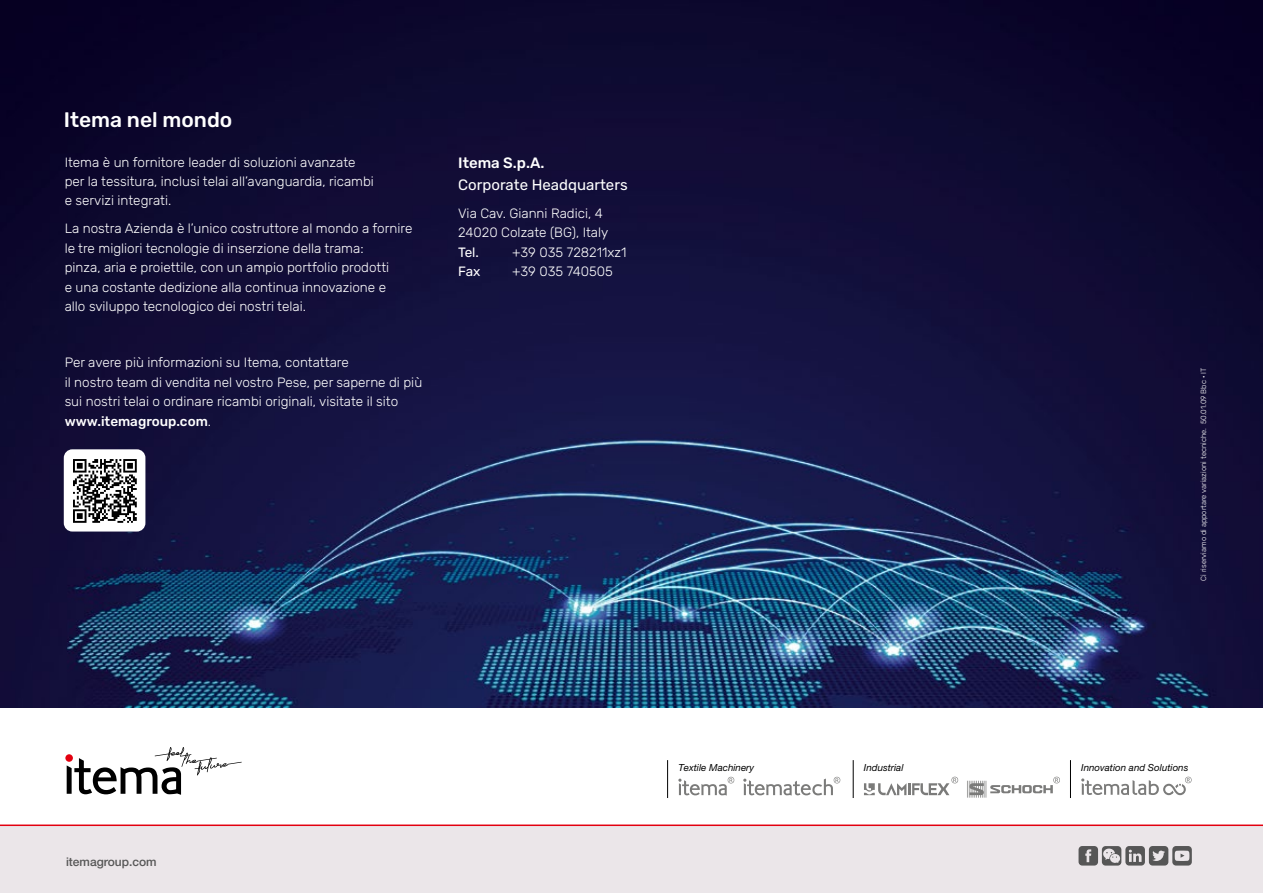
<style>
.page{position:relative;width:1263px;height:893px;background:#fff}
.page>*{position:absolute;margin:0;border:0;box-sizing:border-box;transform-origin:0 0}
.t1{font:500 21px "Rubik";color:#fff}
.t2{font:15px "Rubik";color:#fff}
.t3{font:500 15px "Rubik";color:#fff}
.t4{font:300 13.5px/19.5px "Rubik";color:#fff}
.t5{font:13.5px "Rubik";letter-spacing:-.015em;color:#fff}
.t6{font:500 12px "Helvetica Neue LT Pro";color:#565656}
.t7{font:italic 9.75px "Helvetica Neue LT Pro";color:#000}
.t8{font:300 7.5px "Rubik";color:#fff}
.s1{font-weight:500}
</style>
<div class="page">
<img style="left:0;top:0;width:1263px;height:707px">
<div style="left:0;top:825px;width:1263px;height:68px;background:#ebe6e9"></div>
<hr style="left:667px;top:760px;width:1px;height:38px;background:#000">
<hr style="left:853px;top:760px;width:1px;height:38px;background:#000">
<hr style="left:1070px;top:760px;width:1px;height:38px;background:#000">
<hr style="left:0;top:824px;width:1263px;height:2px;background:#e3000f">
<svg style="left:1078px;top:846px;width:114px;height:20px"></svg>
<svg style="left:67px;top:747px;width:175px;height:48px"></svg>
<svg style="left:678px;top:777px;width:56px;height:19px"></svg>
<svg style="left:864px;top:777px;width:94px;height:18px"></svg>
<svg style="left:1081px;top:777px;width:110px;height:18px"></svg>
<svg style="left:743px;top:777px;width:97px;height:19px"></svg>
<svg style="left:967px;top:777px;width:93px;height:21px"></svg>
<div style="left:64px;top:449px;width:81px;height:82px;background:#fff;border-radius:9px"></div>
<svg style="left:73px;top:459px;width:64px;height:64px"></svg>
<h1 class="t1" style="left:64px;top:108px;width:170px">Itema nel mondo</h1>
<p class="t4" style="left:65px;top:152px;width:311px">Itema è un fornitore leader di soluzioni avanzate per la tessitura, inclusi telai all’avanguardia, ricambi e servizi integrati.</p>
<p class="t4" style="left:65px;top:219px;width:349px">La nostra Azienda è l’unico costruttore al mondo a fornire le tre migliori tecnologie di inserzione della trama:<br>pinza, aria e proiettile, con un ampio portfolio prodotti<br>e una costante dedizione alla continua innovazione e<br>allo sviluppo tecnologico dei nostri telai.</p>
<p class="t4" style="left:65px;top:353px;width:359px">Per avere più informazioni su Itema, contattare<br>il nostro team di vendita nel vostro Pese, per saperne di più sui nostri telai o ordinare ricambi originali, visitate il sito <span class="s1">www.itemagroup.com</span>.</p>
<p class="t3" style="left:458px;top:154px;width:88px">Itema S.p.A.</p>
<p class="t2" style="left:458px;top:176px;width:171px">Corporate Headquarters</p>
<p class="t4" style="left:458px;top:203px;width:152px">Via Cav. Gianni Radici, 4<br>24020 Colzate (BG), Italy</p>
<p class="t5" style="left:458px;top:244px;width:22px">Tel.</p>
<p class="t4" style="left:512px;top:242px;width:116px">+39 035 728211xz1</p>
<p class="t5" style="left:458px;top:264px;width:24px">Fax</p>
<p class="t4" style="left:512px;top:262px;width:102px">+39 035 740505</p>
<p class="t6" style="left:66px;top:854px;width:92px">itemagroup.com</p>
<p class="t7" style="left:678px;top:762px;width:77px">Textile Machinery</p>
<p class="t8" style="left:1199px;top:581px;width:215px;rotate:-90deg">Ci riserviamo di apportare variazioni tecniche. 50.01.09 Bbc · IT</p>
<p class="t7" style="left:864px;top:762px;width:41px">Industrial</p>
<p class="t7" style="left:1081px;top:762px;width:109px">Innovation and Solutions</p>
</div>
